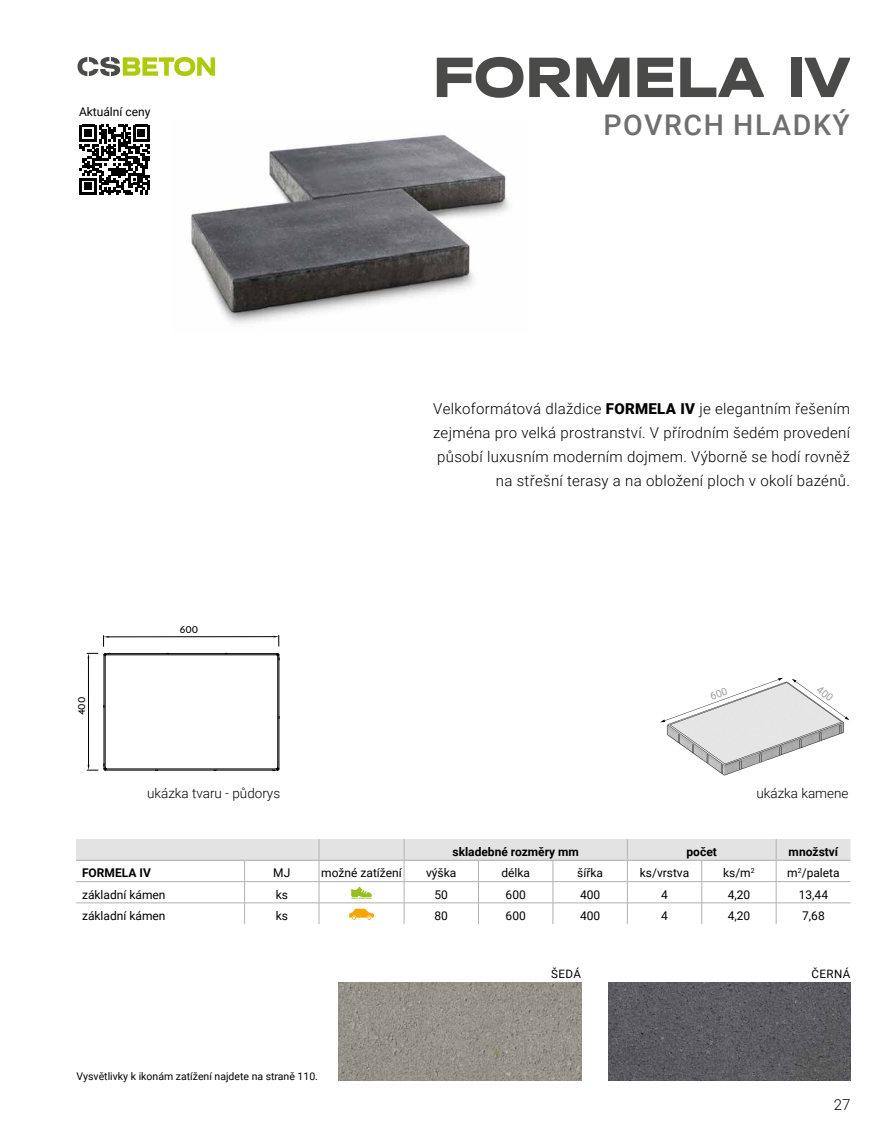
<style>
.page{position:relative;width:893px;height:1123px;background:#fff}
.page>*{position:absolute;margin:0;border:0;box-sizing:border-box;transform-origin:0 0}
.t1{font:800 60px "Halvar Breit";letter-spacing:-.01em;color:#4a4a49}
.t2{font:500 28.5px "Roboto";letter-spacing:.055em;color:#706f6f}
.t3{font:300 15px/24px "Roboto";letter-spacing:.02em;color:#000;text-align:right}
.t4{font:300 13.5px "Roboto";color:#000}
.t5{font:12px "Roboto";color:#000}
.t6{font:700 12px "Roboto";color:#000}
.t7{font:12px "Verlag";color:#000}
.t8{font:11.55px "Roboto";letter-spacing:.035em;color:#000}
.t9{font:10.5px "Roboto";color:#000}
.s1{font-weight:900}
</style>
<div class="page">
<img style="left:191px;top:134px;width:318px;height:190px">
<img style="left:339px;top:982px;width:242px;height:98px">
<img style="left:608px;top:982px;width:242px;height:98px">
<svg style="left:86px;top:634px;width:194px;height:137px"></svg>
<svg style="left:76px;top:839px;width:774px;height:85px"></svg>
<svg style="left:78px;top:57px;width:137px;height:19px"></svg>
<svg style="left:80px;top:125px;width:70px;height:70px"></svg>
<svg style="left:660px;top:678px;width:190px;height:97px"></svg>
<p class="t5" style="left:79px;top:104px;width:73px">Aktuální ceny</p>
<p class="t7" style="left:72px;top:715px;width:20px;rotate:-90deg">400</p>
<p class="t7" style="left:180px;top:620px;width:20px">600</p>
<p class="t4" style="left:147px;top:784px;width:135px">ukázka tvaru - půdorys</p>
<h1 class="t1" style="left:432px;top:39px;width:419px">FORMELA IV</h1>
<h2 class="t2" style="left:603px;top:104px;width:248px">POVRCH HLADKÝ</h2>
<p class="t3" style="left:433px;top:396px;width:418px">Velkoformátová dlaždice <span class="s1">FORMELA IV</span> je elegantním řešením zejména pro velká prostranství. V přírodním šedém provedení působí luxusním moderním dojmem. Výborně se hodí rovněž na střešní terasy a na obložení ploch v okolí bazénů.</p>
<p class="t7" style="left:438px;top:439px;width:20px">400</p>
<p class="t4" style="left:756px;top:784px;width:94px">ukázka kamene</p>
<p class="t6" style="left:452px;top:843px;width:128px">skladebné rozměry mm</p>
<p class="t6" style="left:687px;top:843px;width:32px">počet</p>
<p class="t6" style="left:789px;top:843px;width:51px">množství</p>
<p class="t6" style="left:82px;top:864px;width:70px">FORMELA IV</p>
<p class="t5" style="left:273px;top:864px;width:19px">MJ</p>
<p class="t5" style="left:321px;top:864px;width:82px">možné zatížení</p>
<p class="t5" style="left:426px;top:864px;width:32px">výška</p>
<p class="t5" style="left:501px;top:864px;width:30px">délka</p>
<p class="t5" style="left:577px;top:864px;width:27px">šířka</p>
<p class="t5" style="left:640px;top:864px;width:51px">ks/vrstva</p>
<p class="t5" style="left:723px;top:864px;width:33px">ks/m<sup>2</sup></p>
<p class="t5" style="left:787px;top:864px;width:54px">m<sup>2</sup>/paleta</p>
<p class="t5" style="left:82px;top:885px;width:85px">základní kámen</p>
<p class="t5" style="left:276px;top:885px;width:14px">ks</p>
<p class="t5" style="left:435px;top:885px;width:15px">50</p>
<p class="t5" style="left:506px;top:885px;width:22px">600</p>
<p class="t5" style="left:580px;top:885px;width:22px">400</p>
<p class="t5" style="left:661px;top:885px;width:8px">4</p>
<p class="t5" style="left:728px;top:885px;width:24px">4,20</p>
<p class="t5" style="left:799px;top:885px;width:31px">13,44</p>
<p class="t5" style="left:82px;top:907px;width:85px">základní kámen</p>
<p class="t5" style="left:276px;top:907px;width:14px">ks</p>
<p class="t5" style="left:435px;top:907px;width:15px">80</p>
<p class="t5" style="left:506px;top:907px;width:22px">600</p>
<p class="t5" style="left:580px;top:907px;width:22px">400</p>
<p class="t5" style="left:661px;top:907px;width:8px">4</p>
<p class="t5" style="left:728px;top:907px;width:24px">4,20</p>
<p class="t5" style="left:802px;top:907px;width:24px">7,68</p>
<p class="t9" style="left:77px;top:1069px;width:243px">Vysvětlivky k ikonám zatížení najdete na straně 110.</p>
<p class="t8" style="left:551px;top:966px;width:31px">ŠEDÁ</p>
<p class="t8" style="left:811px;top:966px;width:40px">ČERNÁ</p>
<p class="t3" style="left:834px;top:1091px;width:18px">27</p>
</div>
